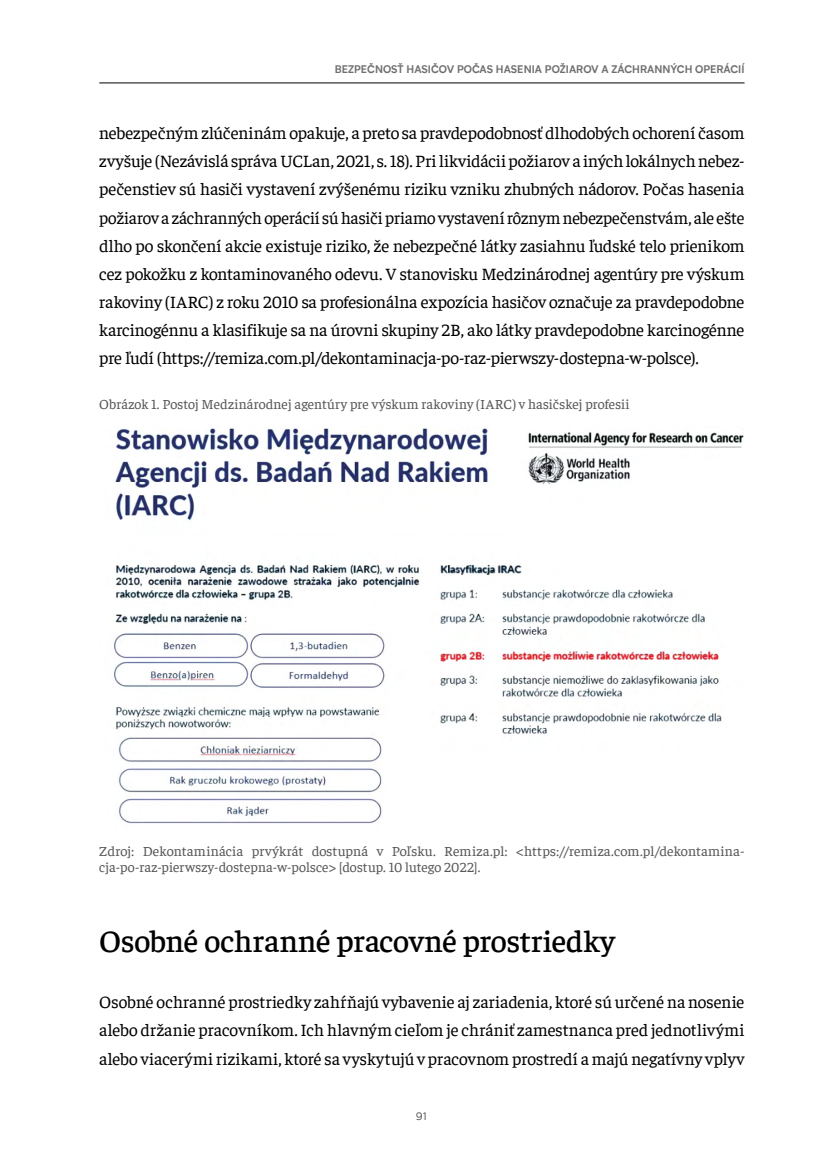
<style>
.page{position:relative;width:819px;height:1166px;background:#fff}
.page>*{position:absolute;margin:0;border:0;box-sizing:border-box;transform-origin:0 0}
.t1{font:500 31.5px "Faustina";letter-spacing:-.005em;color:#000}
.P_tekst_wciecie_akap{font:17.5px/28px "Faustina";letter-spacing:-.015em;color:#000;text-align:justify}
.P_tekst_bez_akapitu{font:17.5px/28px "Faustina";letter-spacing:-.005em;color:#000;text-align:justify}
.zrodlo_podpis_pod_ta{font:14px/15.8px "Faustina";letter-spacing:.005em;color:#575756}
.tabela_rysunki_tytul{font:14px "Faustina";letter-spacing:.005em;color:#575756}
.t2{font:700 10.5px "Biotif";color:#706f6f}
.t3{font:10.5px "Biotif";color:#575756}
</style>
<div class="page">
<hr style="left:99px;top:82px;width:645px;height:1px;background:#000">
<img style="left:114px;top:428px;width:629px;height:396px">
<p class="t2" style="left:335px;top:62px;width:411px">BEZPEČNOSŤ HASIČOV POČAS HASENIA POŽIAROV A ZÁCHRANNÝCH OPERÁCIÍ</p>
<p class="P_tekst_wciecie_akap" style="left:99px;top:118px;width:646px">nebezpečným zlúčeninám opakuje, a preto sa pravdepodobnosť dlhodobých ochorení časom zvyšuje (Nezávislá správa UCLan, 2021, s. 18). Pri likvidácii požiarov a iných lokálnych nebez&shy;pečenstiev sú hasiči vystavení zvýšenému riziku vzniku zhubných nádorov. Počas hasenia požiarov a záchranných operácií sú hasiči priamo vystavení rôznym nebezpečenstvám, ale ešte dlho po skončení akcie existuje riziko, že nebezpečné látky zasiahnu ľudské telo prienikom cez pokožku z kontaminovaného odevu. V stanovisku Medzinárodnej agentúry pre výskum rakoviny (IARC) z roku 2010 sa profesionálna expozícia hasičov označuje za pravdepodobne karcinogénnu a klasifikuje sa na úrovni skupiny 2B, ako látky pravdepodobne karcinogénne pre ľudí (https://remiza.com.pl/dekontaminacja-po-raz-pierwszy-dostepna-w-polsce).</p>
<p class="tabela_rysunki_tytul" style="left:99px;top:395px;width:532px">Obrázok 1. Postoj Medzinárodnej agentúry pre výskum rakoviny (IARC) v hasičskej profesii</p>
<p class="zrodlo_podpis_pod_ta" style="left:99px;top:842px;width:646px">Zdroj: Dekontaminácia prvýkrát dostupná v Poľsku. Remiza.pl: &lt;https://remiza.com.pl/dekontamina&shy;cja-po-raz-pierwszy-dostepna-w-polsce&gt; [dostup. 10 lutego 2022].</p>
<h2 class="t1" style="left:99px;top:920px;width:517px">Osobné ochranné pracovné prostriedky</h2>
<p class="P_tekst_bez_akapitu" style="left:99px;top:987px;width:646px">Osobné ochranné prostriedky zahŕňajú vybavenie aj zariadenia, ktoré sú určené na nosenie alebo držanie pracovníkom. Ich hlavným cieľom je chrániť zamestnanca pred jednotlivými alebo viacerými rizikami, ktoré sa vyskytujú v pracovnom prostredí a majú negatívny vplyv</p>
<p class="t3" style="left:416px;top:1109px;width:12px">91</p>
</div>
